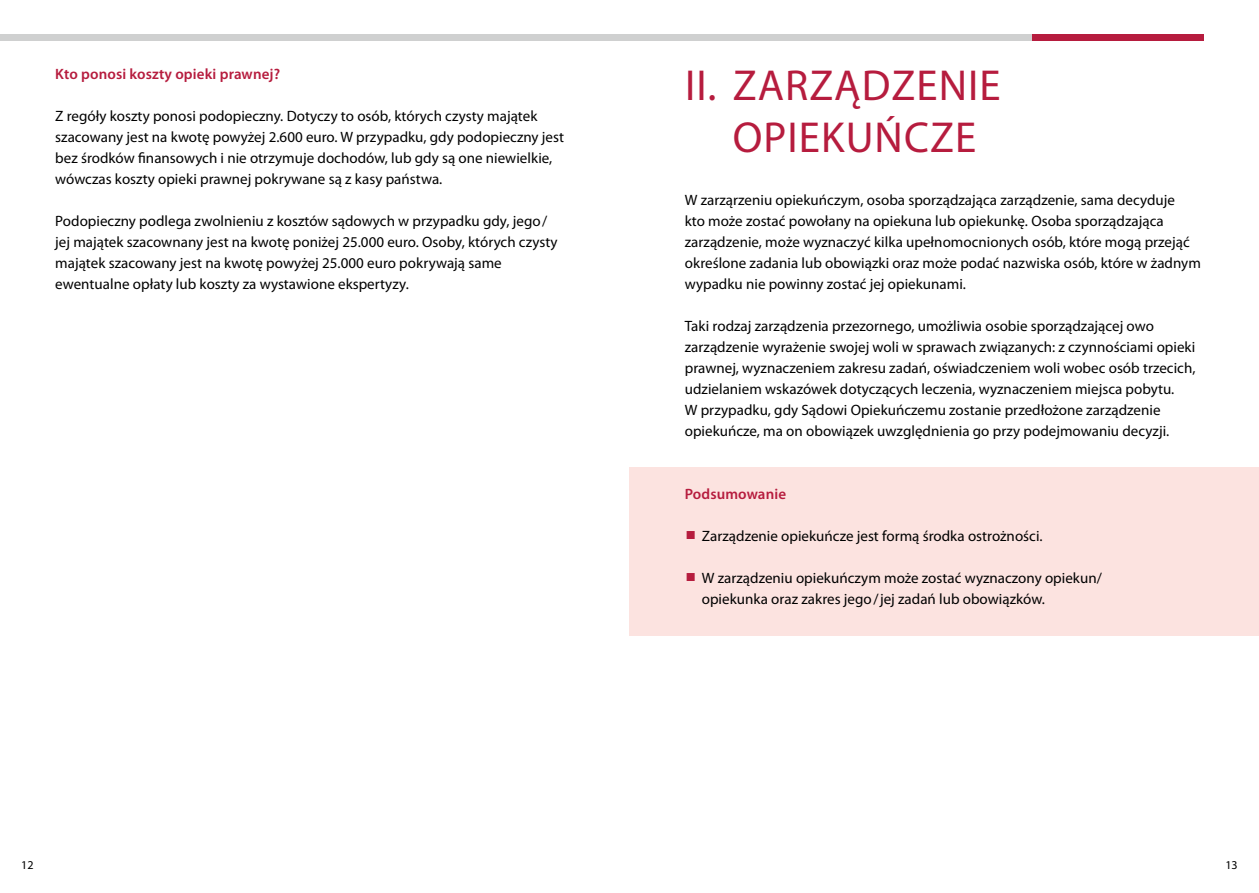
<style>
.page{position:relative;width:1259px;height:893px;background:#fff}
.page>*{position:absolute;margin:0;border:0;box-sizing:border-box;transform-origin:0 0}
.t1{font:43.5px/52.5px "Myriad Pro";letter-spacing:.025em;color:#b61c3e}
.t2{font:15px/21px "Myriad Pro";color:#000}
.t3{font:600 15px "Myriad Pro";letter-spacing:.01em;color:#b61c3e}
.t4{font:12px "Myriad Pro";color:#000}
.s1{font-family:"Prestige Elite Std";font-size:19.95px;color:#b61c3e}
</style>
<div class="page">
<div style="left:1031px;top:34px;width:172px;height:6px;background:#b61c3e"></div>
<div style="left:0;top:34px;width:1031px;height:6px;background:#cfd0d0"></div>
<div style="left:629px;top:467px;width:630px;height:168px;background:#fce3e0"></div>
<p class="t3" style="left:55px;top:64px;width:226px">Kto ponosi koszty opieki prawnej?</p>
<p class="t2" style="left:55px;top:105px;width:510px">Z regóły koszty ponosi podopieczny. Dotyczy to osób, których czysty majątek szacowany jest na kwotę powyżej 2.600 euro. W przypadku, gdy podopieczny jest bez środków finansowych i nie otrzymuje dochodów, lub gdy są one niewielkie, wówczas koszty opieki prawnej pokrywane są z kasy państwa.</p>
<p class="t2" style="left:55px;top:210px;width:504px">Podopieczny podlega zwolnieniu z kosztów sądowych w przypadku gdy, jego/ jej majątek szacownany jest na kwotę poniżej 25.000 euro. Osoby, których czysty majątek szacowany jest na kwotę powyżej 25.000 euro pokrywają same ewentualne opłaty lub koszty za wystawione ekspertyzy.</p>
<h1 class="t1" style="left:685px;top:58px;width:201px">II. Zarządzenie opiek</h1>
<h1 class="t1" style="left:845px;top:111px;width:83px">uńcze</h1>
<p class="t2" style="left:685px;top:189px;width:517px">W zarząrzeniu opiekuńczym, osoba sporządzająca zarządzenie, sama decyduje<br>kto może zostać powołany na opiekuna lub opiekunkę. Osoba sporządzająca zarządzenie, może wyznaczyć kilka upełnomocnionych osób, które mogą przejąć określone zadania lub obowiązki oraz może podać nazwiska osób, które w żadnym wypadku nie powinny zostać jej opiekunami.</p>
<p class="t2" style="left:685px;top:315px;width:512px">Taki rodzaj zarządzenia przezornego, umożliwia osobie sporządzającej owo zarządzenie wyrażenie swojej woli w sprawach związanych: z czynnościami opieki prawnej, wyznaczeniem zakresu zadań, oświadczeniem woli wobec osób trzecich, udzielaniem wskazówek dotyczących leczenia, wyznaczeniem miejsca pobytu.<br>W przypadku, gdy Sądowi Opiekuńczemu zostanie przedłożone zarządzenie opiekuńcze, ma on obowiązek uwzględnienia go przy podejmowaniu decyzji.</p>
<p class="t3" style="left:685px;top:484px;width:103px">Podsumowanie</p>
<p class="t2" style="left:685px;top:525px;width:359px"><span class="s1">■</span> Zarządzenie opiekuńcze jest formą środka ostrożności.</p>
<p class="t2" style="left:702px;top:567px;width:401px;text-indent:-17px"><span class="s1">■</span> W zarządzeniu opiekuńczym może zostać wyznaczony opiekun/ opiekunka oraz zakres jego/jej zadań lub obowiązków.</p>
<p class="t4" style="left:21px;top:858px;width:14px">12</p>
<p class="t4" style="left:1225px;top:858px;width:14px">13</p>
</div>
